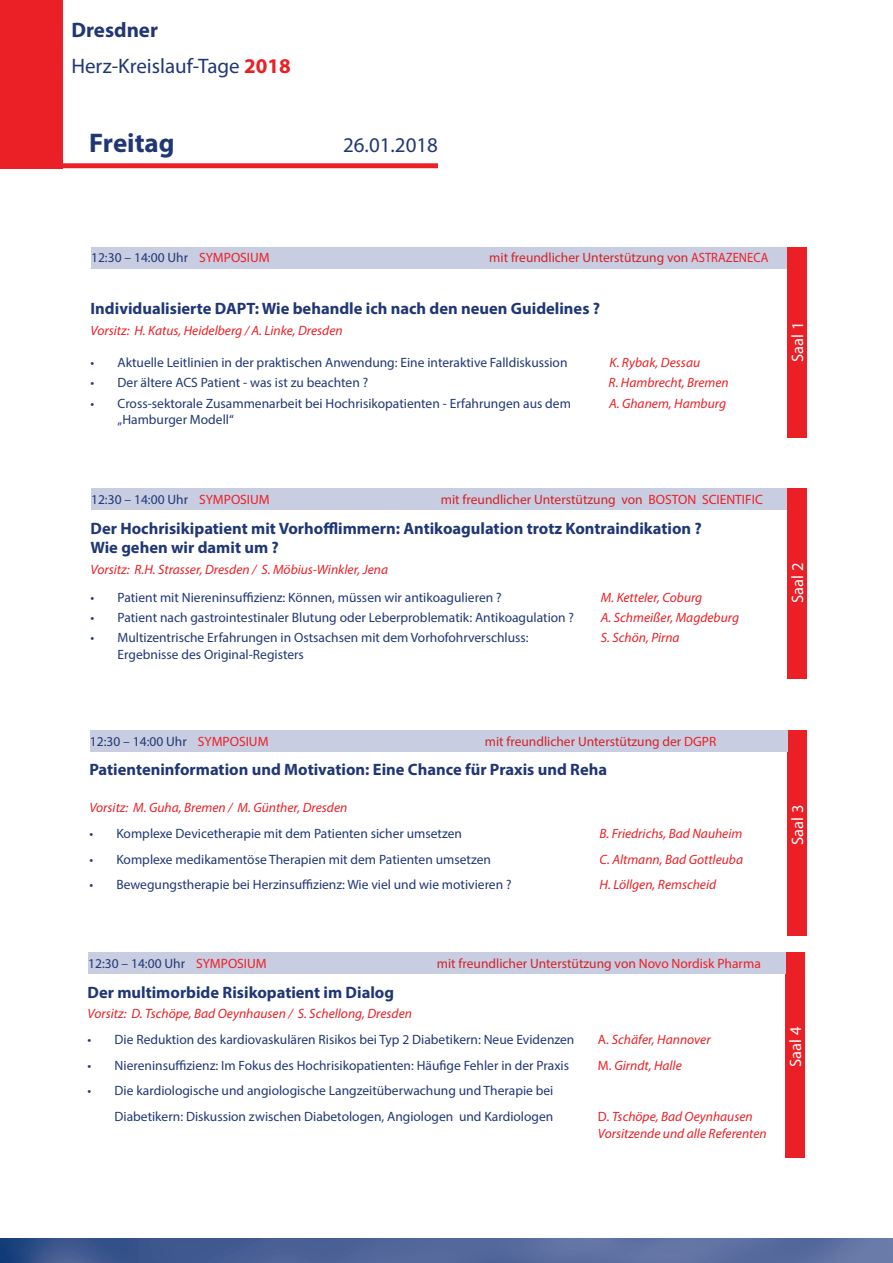
<style>
.page{position:relative;width:893px;height:1263px;background:#fff}
.page>*{position:absolute;margin:0;border:0;box-sizing:border-box;transform-origin:0 0}
.t1{font:700 27px "Myriad Pro";color:#213775}
.t2{font:21px/36px "Myriad Pro";color:#213775}
.t3{font:700 16.5px/19.8px "Myriad Pro";color:#213775}
.t4{font:16.5px "Myriad Pro";color:#fff}
.t5{font:13.5px/26.7px "Myriad Pro";color:#213775;text-align:right}
.t6{font:italic 13.5px/16.2px "Myriad Pro";color:#eb2026}
.t7{font:13.5px "Myriad Pro";color:#d1232a}
.s1{font-weight:700}
.s2{font-weight:700;color:#eb2026}
.s3{color:#eb2026}
.s4{font-style:normal}
</style>
<div class="page">
<div style="left:0;top:0;width:63px;height:168px;background:#eb2026"></div>
<div style="left:0;top:163px;width:438px;height:5px;background:#eb2026"></div>
<img style="left:0;top:1239px;width:893px;height:24px">
<div style="left:787px;top:730px;width:20px;height:205px;background:#eb2026"></div>
<div style="left:91px;top:247px;width:697px;height:21px;background:#c8cde1"></div>
<div style="left:787px;top:247px;width:20px;height:190px;background:#eb2026"></div>
<div style="left:91px;top:488px;width:697px;height:22px;background:#c8cde1"></div>
<div style="left:787px;top:488px;width:20px;height:191px;background:#eb2026"></div>
<div style="left:90px;top:730px;width:697px;height:21px;background:#c8cde1"></div>
<div style="left:785px;top:952px;width:20px;height:205px;background:#eb2026"></div>
<div style="left:88px;top:952px;width:697px;height:21px;background:#c8cde1"></div>
<h2 class="t2" style="left:71px;top:12px;width:221px"><span class="s1">Dresdner<br></span>Herz-Kreislauf-Tage <span class="s2">2018</span></h2>
<p class="t1" style="left:89px;top:125px;width:87px">Freitag</p>
<p class="t2" style="left:343px;top:127px;width:96px">26.01.2018</p>
<p class="t5" style="left:91px;top:244px;width:180px">12:30 – 14:00 Uhr <span class="s3">SYMPOSIUM</span></p>
<p class="t7" style="left:489px;top:250px;width:281px">mit freundlicher Unterstützung von <span class="s3">ASTRAZENECA</span></p>
<p class="t3" style="left:91px;top:298px;width:511px">Individualisierte DAPT: Wie behandle ich nach den neuen Guidelines ?</p>
<p class="t6" style="left:91px;top:322px;width:254px">Vorsitz: H. Katus, Heidelberg / A. Linke, Dresden</p>
<p class="t5" style="left:91px;top:348px;width:478px">• Aktuelle Leitlinien in der praktischen Anwendung: Eine interaktive Falldiskussion</p>
<p class="t6" style="left:609px;top:354px;width:92px">K. Rybak, Dessau</p>
<p class="t5" style="left:91px;top:369px;width:279px">• Der ältere ACS Patient - was ist zu beachten ?</p>
<p class="t6" style="left:609px;top:374px;width:122px">R. Hambrecht, Bremen</p>
<p class="t5" style="left:91px;top:389px;width:482px">• Cross-sektorale Zusammenarbeit bei Hochrisikopatienten - Erfahrungen aus dem</p>
<p class="t6" style="left:609px;top:395px;width:119px">A. Ghanem, Hamburg</p>
<p class="t5" style="left:118px;top:406px;width:118px">„Hamburger Modell“</p>
<p class="t4" style="left:787px;top:362px;width:41px;rotate:-90deg">Saal 1</p>
<p class="t5" style="left:91px;top:486px;width:180px">12:30 – 14:00 Uhr <span class="s3">SYMPOSIUM</span></p>
<p class="t7" style="left:441px;top:491px;width:323px">mit freundlicher Unterstützung von <span class="s3">BOSTON SCIENTIFIC</span></p>
<p class="t3" style="left:91px;top:518px;width:613px">Der Hochrisikipatient mit Vorhofflimmern: Antikoagulation trotz Kontraindikation ?<br>Wie gehen wir damit um ?</p>
<p class="t6" style="left:91px;top:561px;width:299px">Vorsitz: R.H. Strasser, Dresden / S. Möbius-Winkler, Jena</p>
<p class="t5" style="left:91px;top:583px;width:413px">• Patient mit Niereninsuffizienz: Können, müssen wir antikoagulieren ?</p>
<p class="t6" style="left:601px;top:589px;width:103px">M. Ketteler, Coburg</p>
<p class="t5" style="left:91px;top:604px;width:485px">• Patient nach gastrointestinaler Blutung oder Leberproblematik: Antikoagulation ?</p>
<p class="t6" style="left:601px;top:609px;width:140px">A. Schmeißer, Magdeburg</p>
<p class="t5" style="left:91px;top:624px;width:440px">• Multizentrische Erfahrungen in Ostsachsen mit dem Vorhofohrverschluss:</p>
<p class="t6" style="left:601px;top:630px;width:80px">S. Schön, Pirna</p>
<p class="t5" style="left:118px;top:640px;width:188px">Ergebnisse des Original-Registers</p>
<p class="t4" style="left:787px;top:603px;width:41px;rotate:-90deg">Saal 2</p>
<p class="t5" style="left:90px;top:727px;width:180px">12:30 – 14:00 Uhr <span class="s3">SYMPOSIUM</span></p>
<p class="t7" style="left:485px;top:733px;width:233px">mit freundlicher Unterstützung der <span class="s3">DGPR</span></p>
<p class="t3" style="left:89px;top:759px;width:519px">Patienteninformation und Motivation: Eine Chance für Praxis und Reha</p>
<p class="t6" style="left:89px;top:799px;width:259px">Vorsitz: M. Guha, Bremen / M. Günther, Dresden</p>
<p class="t5" style="left:89px;top:820px;width:374px">• Komplexe Devicetherapie mit dem Patienten sicher umsetzen</p>
<p class="t6" style="left:600px;top:825px;width:144px">B. Friedrichs, Bad Nauheim</p>
<p class="t5" style="left:89px;top:845px;width:403px">• Komplexe medikamentöse Therapien mit dem Patienten umsetzen</p>
<p class="t6" style="left:600px;top:851px;width:145px">C. Altmann, Bad Gottleuba</p>
<p class="t5" style="left:89px;top:871px;width:424px">• Bewegungstherapie bei Herzinsuffizienz: Wie viel und wie motivieren ?</p>
<p class="t6" style="left:600px;top:876px;width:118px">H. Löllgen, Remscheid</p>
<p class="t4" style="left:787px;top:845px;width:41px;rotate:-90deg">Saal 3</p>
<p class="t5" style="left:88px;top:949px;width:180px">12:30 – 14:00 Uhr <span class="s3">SYMPOSIUM</span></p>
<p class="t7" style="left:437px;top:955px;width:325px">mit freundlicher Unterstützung von <span class="s3">Novo Nordisk Pharma</span></p>
<p class="t3" style="left:88px;top:981px;width:308px">Der multimorbide Risikopatient im Dialog</p>
<p class="t6" style="left:88px;top:1005px;width:326px">Vorsitz: D. Tschöpe, Bad Oeynhausen / S. Schellong, Dresden</p>
<p class="t5" style="left:88px;top:1026px;width:488px">• Die Reduktion des kardiovaskulären Risikos bei Typ 2 Diabetikern: Neue Evidenzen</p>
<p class="t6" style="left:598px;top:1031px;width:114px"><span class="s4">A.</span> Schäfer, Hannover</p>
<p class="t5" style="left:88px;top:1051px;width:483px">• Niereninsuffizienz: Im Fokus des Hochrisikopatienten: Häufige Fehler in der Praxis</p>
<p class="t6" style="left:598px;top:1057px;width:85px"><span class="s4">M.</span> Girndt, Halle</p>
<p class="t5" style="left:88px;top:1077px;width:467px">• Die kardiologische und angiologische Langzeitüberwachung und Therapie bei<br>Diabetikern: Diskussion zwischen Diabetologen, Angiologen und Kardiologen</p>
<p class="t6" style="left:598px;top:1108px;width:170px"><span class="s4">D.</span> Tschöpe, Bad Oeynhausen<br>Vorsitzende und alle Referenten</p>
<p class="t4" style="left:785px;top:1067px;width:41px;rotate:-90deg">Saal 4</p>
</div>
